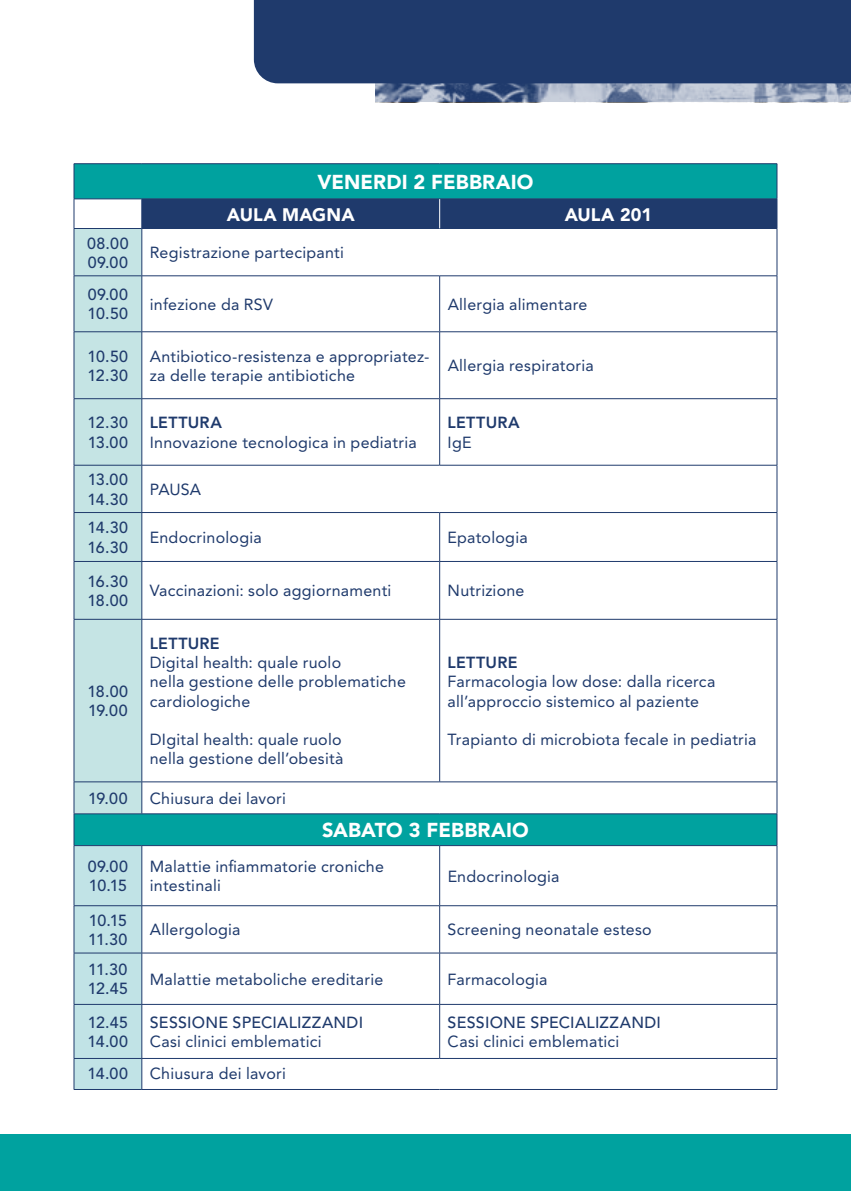
<style>
.page{position:relative;width:851px;height:1191px;background:#fff}
.page>*{position:absolute;margin:0;border:0;box-sizing:border-box;transform-origin:0 0}
.t1{font:900 20px "Avenir LT Std";letter-spacing:.005em;color:#fff}
.t2{font:900 18px "Avenir LT Std";letter-spacing:.005em;color:#fff}
.t3{font:16px/19.2px "Avenir LT Std";letter-spacing:.015em;color:#1f3a6c}
.t4{font:500 16px/19.2px "Avenir LT Std";letter-spacing:.015em;color:#1f3a6c}
.t5{font:800 16px "Avenir LT Std";letter-spacing:.015em;color:#1f3a6c}
</style>
<div class="page">
<img style="left:375px;top:83px;width:475px;height:19px">
<div style="left:254px;top:0;width:596px;height:83px;background:#1f3a6c"></div>
<div style="left:0;top:1134px;width:850px;height:57px;background:#00a29f"></div>
<div style="left:75px;top:164px;width:701px;height:681px;background:#00a29f"></div>
<div style="left:75px;top:846px;width:66px;height:243px;background:#c1e3e6"></div>
<hr style="left:74px;top:163px;width:68px;height:1px;background:#1f3a6c">
<hr style="left:74px;top:164px;width:1px;height:35px;background:#1f3a6c">
<hr style="left:142px;top:163px;width:297px;height:1px;background:#1f3a6c">
<hr style="left:439px;top:163px;width:338px;height:1px;background:#1f3a6c">
<hr style="left:776px;top:164px;width:1px;height:35px;background:#1f3a6c">
<hr style="left:74px;top:198px;width:68px;height:1px;background:#1f3a6c">
<hr style="left:142px;top:198px;width:297px;height:1px;background:#1f3a6c">
<hr style="left:439px;top:198px;width:338px;height:1px;background:#1f3a6c">
<hr style="left:74px;top:814px;width:1px;height:31px;background:#1f3a6c">
<hr style="left:776px;top:814px;width:1px;height:31px;background:#1f3a6c">
<hr style="left:74px;top:845px;width:68px;height:1px;background:#1f3a6c">
<hr style="left:74px;top:846px;width:1px;height:59px;background:#1f3a6c">
<hr style="left:142px;top:845px;width:297px;height:1px;background:#1f3a6c">
<hr style="left:141px;top:846px;width:1px;height:59px;background:#1f3a6c">
<hr style="left:439px;top:845px;width:338px;height:1px;background:#1f3a6c">
<hr style="left:439px;top:846px;width:1px;height:59px;background:#1f3a6c">
<hr style="left:776px;top:846px;width:1px;height:59px;background:#1f3a6c">
<hr style="left:74px;top:905px;width:68px;height:1px;background:#1f3a6c">
<hr style="left:74px;top:906px;width:1px;height:46px;background:#1f3a6c">
<hr style="left:142px;top:905px;width:297px;height:1px;background:#1f3a6c">
<hr style="left:141px;top:906px;width:1px;height:46px;background:#1f3a6c">
<hr style="left:439px;top:905px;width:338px;height:1px;background:#1f3a6c">
<hr style="left:439px;top:906px;width:1px;height:46px;background:#1f3a6c">
<hr style="left:776px;top:906px;width:1px;height:46px;background:#1f3a6c">
<hr style="left:74px;top:952px;width:68px;height:1px;background:#1f3a6c">
<hr style="left:74px;top:953px;width:1px;height:51px;background:#1f3a6c">
<hr style="left:142px;top:952px;width:297px;height:1px;background:#1f3a6c">
<hr style="left:141px;top:953px;width:1px;height:51px;background:#1f3a6c">
<hr style="left:439px;top:952px;width:338px;height:1px;background:#1f3a6c">
<hr style="left:439px;top:953px;width:1px;height:51px;background:#1f3a6c">
<hr style="left:776px;top:953px;width:1px;height:51px;background:#1f3a6c">
<hr style="left:74px;top:1004px;width:68px;height:1px;background:#1f3a6c">
<hr style="left:74px;top:1004px;width:1px;height:54px;background:#1f3a6c">
<hr style="left:142px;top:1004px;width:297px;height:1px;background:#1f3a6c">
<hr style="left:141px;top:1004px;width:1px;height:54px;background:#1f3a6c">
<hr style="left:439px;top:1004px;width:338px;height:1px;background:#1f3a6c">
<hr style="left:439px;top:1004px;width:1px;height:54px;background:#1f3a6c">
<hr style="left:776px;top:1004px;width:1px;height:54px;background:#1f3a6c">
<hr style="left:74px;top:1058px;width:68px;height:1px;background:#1f3a6c">
<hr style="left:74px;top:1058px;width:1px;height:31px;background:#1f3a6c">
<hr style="left:142px;top:1058px;width:297px;height:1px;background:#1f3a6c">
<hr style="left:141px;top:1058px;width:1px;height:31px;background:#1f3a6c">
<hr style="left:439px;top:1058px;width:338px;height:1px;background:#1f3a6c">
<hr style="left:776px;top:1058px;width:1px;height:31px;background:#1f3a6c">
<hr style="left:74px;top:1089px;width:68px;height:1px;background:#1f3a6c">
<hr style="left:142px;top:1089px;width:297px;height:1px;background:#1f3a6c">
<hr style="left:439px;top:1089px;width:338px;height:1px;background:#1f3a6c">
<svg style="left:74px;top:199px;width:703px;height:615px"></svg>
<p class="t1" style="left:317px;top:170px;width:218px">VENERDI 2 FEBBRAIO</p>
<p class="t2" style="left:227px;top:203px;width:129px">AULA MAGNA</p>
<p class="t2" style="left:564px;top:203px;width:89px">AULA 201</p>
<p class="t4" style="left:87px;top:234px;width:43px">08.00<br>09.00</p>
<p class="t3" style="left:150px;top:243px;width:196px">Registrazione partecipanti</p>
<p class="t4" style="left:88px;top:285px;width:42px">09.00<br>10.50</p>
<p class="t3" style="left:150px;top:295px;width:124px">infezione da RSV</p>
<p class="t3" style="left:447px;top:295px;width:141px">Allergia alimentare</p>
<p class="t4" style="left:88px;top:347px;width:42px">10.50<br>12.30</p>
<p class="t3" style="left:150px;top:347px;width:281px">Antibiotico-resistenza e appropriatez&shy;za delle terapie antibiotiche</p>
<p class="t3" style="left:447px;top:356px;width:147px">Allergia respiratoria</p>
<p class="t4" style="left:88px;top:414px;width:42px">12.30<br>13.00</p>
<p class="t5" style="left:150px;top:413px;width:74px">LETTURA</p>
<p class="t5" style="left:447px;top:413px;width:74px">LETTURA</p>
<p class="t3" style="left:447px;top:432px;width:25px">IgE</p>
<p class="t3" style="left:150px;top:432px;width:268px">Innovazione tecnologica in pediatria</p>
<p class="t4" style="left:88px;top:470px;width:42px">13.00<br>14.30</p>
<p class="t3" style="left:150px;top:480px;width:53px">PAUSA</p>
<p class="t4" style="left:88px;top:519px;width:42px">14.30<br>16.30</p>
<p class="t3" style="left:150px;top:528px;width:113px">Endocrinologia</p>
<p class="t3" style="left:447px;top:528px;width:81px">Epatologia</p>
<p class="t4" style="left:87px;top:572px;width:42px">16.30<br>18.00</p>
<p class="t3" style="left:150px;top:581px;width:243px">Vaccinazioni: solo aggiornamenti</p>
<p class="t3" style="left:447px;top:581px;width:78px">Nutrizione</p>
<p class="t4" style="left:87px;top:682px;width:42px">18.00<br>19.00</p>
<p class="t5" style="left:150px;top:634px;width:71px">LETTURE</p>
<p class="t3" style="left:150px;top:653px;width:257px">Digital health: quale ruolo<br>nella gestione delle problematiche cardiologiche</p>
<p class="t3" style="left:150px;top:730px;width:195px">DIgital health: quale ruolo nella gestione dell’obesità</p>
<p class="t4" style="left:88px;top:789px;width:41px">19.00</p>
<p class="t3" style="left:150px;top:789px;width:138px">Chiusura dei lavori</p>
<p class="t5" style="left:447px;top:653px;width:71px">LETTURE</p>
<p class="t3" style="left:447px;top:672px;width:269px">Farmacologia low dose: dalla ricerca all’approccio sistemico al paziente</p>
<p class="t3" style="left:447px;top:730px;width:310px">Trapianto di microbiota fecale in pediatria</p>
<p class="t1" style="left:322px;top:818px;width:208px">SABATO 3 FEBBRAIO</p>
<p class="t4" style="left:88px;top:857px;width:42px">09.00<br>10.15</p>
<p class="t3" style="left:150px;top:857px;width:236px">Malattie infiammatorie croniche intestinali</p>
<p class="t3" style="left:447px;top:866px;width:113px">Endocrinologia</p>
<p class="t4" style="left:88px;top:911px;width:41px">10.15<br>11.30</p>
<p class="t3" style="left:150px;top:920px;width:92px">Allergologia</p>
<p class="t3" style="left:447px;top:920px;width:206px">Screening neonatale esteso</p>
<p class="t4" style="left:88px;top:960px;width:42px">11.30<br>12.45</p>
<p class="t3" style="left:150px;top:969px;width:235px">Malattie metaboliche ereditarie</p>
<p class="t3" style="left:447px;top:969px;width:101px">Farmacologia</p>
<p class="t4" style="left:88px;top:1013px;width:42px">12.45<br>14.00</p>
<p class="t4" style="left:150px;top:1013px;width:215px">SESSIONE SPECIALIZZANDI</p>
<p class="t4" style="left:447px;top:1013px;width:215px">SESSIONE SPECIALIZZANDI</p>
<p class="t3" style="left:447px;top:1032px;width:173px">Casi clinici emblematici</p>
<p class="t3" style="left:150px;top:1032px;width:173px">Casi clinici emblematici</p>
<p class="t4" style="left:88px;top:1063px;width:42px">14.00</p>
<p class="t3" style="left:150px;top:1063px;width:138px">Chiusura dei lavori</p>
</div>
